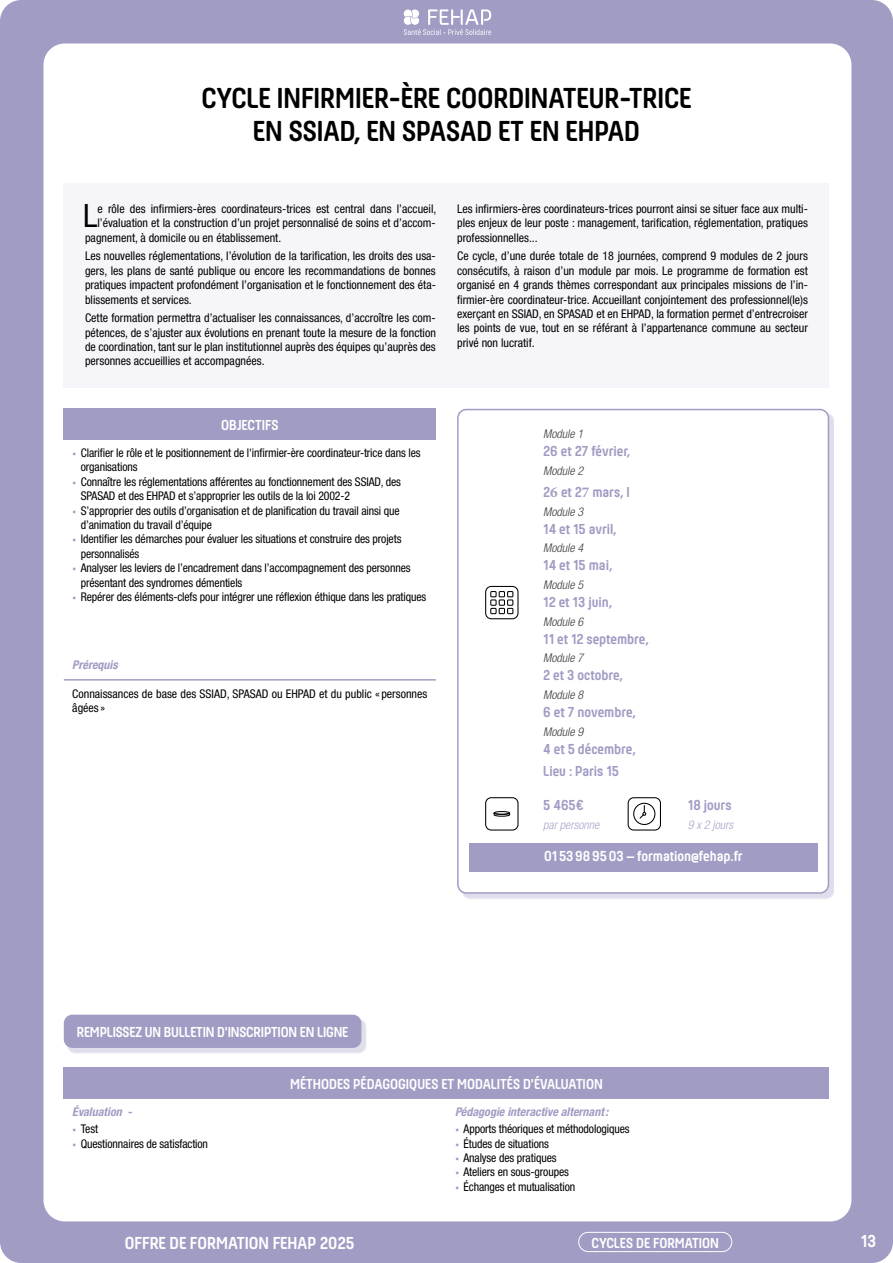
<style>
.page{position:relative;width:893px;height:1263px;background:#a09cc4}
.page>*{position:absolute;margin:0;border:0;box-sizing:border-box;transform-origin:0 0}
.t1{font:condensed 32.1px "Helvetica Neue LT Pro";color:#000}
.t2{font:700 30px/33px "Hansom FY";color:#000;text-align:center}
.t3{font:700 18px "Hansom FY";color:#fff}
.t4{font:700 15px "Hansom FY";color:#fff}
.t5{font:700 15px/22.2px "Hansom FY";color:#a09cc4}
.t6{font:condensed 12px/14.4px "Helvetica Neue LT Pro";letter-spacing:-.01em;color:#000}
.t7{font:italic 300 condensed 12px "Helvetica Neue LT Pro";color:#3c3c3b}
.t8{font:italic 700 condensed 12px "Helvetica Neue LT Pro";color:#a09cc4}
.t9{font:italic 300 condensed 12px "Helvetica Neue LT Pro";color:#aaa5ca}
.s1{font-family:"Acumin Variable Concept";font-stretch:normal;color:#a09cc4}
.s2{font-family:"Minion Pro"}
</style>
<div class="page">
<div style="left:43px;top:43px;width:808px;height:1178px;background:#fff;border-radius:21px"></div>
<svg style="left:404px;top:9px;width:87px;height:26px"></svg>
<div style="left:578px;top:1232px;width:154px;height:20px;border:1px solid #fff;border-radius:10px"></div>
<div style="left:64px;top:183px;width:765px;height:204px;background:#f6f5fa"></div>
<div style="left:64px;top:1067px;width:765px;height:32px;background:#a09cc4"></div>
<div style="left:64px;top:409px;width:372px;height:31px;background:#a09cc4"></div>
<div style="left:462px;top:413px;width:372px;height:486px;background:#a09cc4;opacity:.33"></div>
<div style="left:458px;top:410px;width:370px;height:483px;background:#fff;border-radius:9px"></div>
<div style="left:469px;top:843px;width:348px;height:29px;background:#a09cc4"></div>
<div style="left:485px;top:586px;width:33px;height:33px;border:1px solid #000;border-radius:6px"></div>
<div style="left:490px;top:591px;width:7px;height:6px;border:1px solid #000"></div>
<svg style="left:499px;top:591px;width:14px;height:6px"></svg>
<div style="left:490px;top:599px;width:7px;height:7px;border:1px solid #000"></div>
<div style="left:499px;top:599px;width:6px;height:7px;border:1px solid #000"></div>
<div style="left:507px;top:599px;width:6px;height:7px;border:1px solid #000"></div>
<div style="left:490px;top:608px;width:7px;height:6px;border:1px solid #000"></div>
<svg style="left:499px;top:608px;width:14px;height:6px"></svg>
<div style="left:485px;top:797px;width:33px;height:33px;border:1px solid #000;border-radius:6px"></div>
<div style="left:494px;top:811px;width:16px;height:4px;border:1px solid #000;border-radius:50%"></div>
<svg style="left:493px;top:812px;width:18px;height:5px"></svg>
<div style="left:633px;top:803px;width:22px;height:22px;border:1px solid #000;border-radius:50%"></div>
<svg style="left:639px;top:805px;width:7px;height:14px"></svg>
<div style="left:628px;top:797px;width:33px;height:33px;border:1px solid #000;border-radius:6px"></div>
<div style="left:457px;top:409px;width:372px;height:485px;border:2px solid #a09cc4;border-radius:9px"></div>
<div style="left:67px;top:1018px;width:300px;height:36px;background:#dfdeeb"></div>
<div style="left:64px;top:1015px;width:297px;height:33px;background:#a09cc4;border-radius:9px"></div>
<hr style="left:64px;top:679px;width:372px;height:2px;background:#a09cc4">
<h2 class="t2" style="left:202px;top:81px;width:491px">CYCLE INFIRMIER-ÈRE COORDINATEUR-TRICE<br>EN SSIAD, EN SPASAD ET EN EHPAD</h2>
<h1 class="t1" style="left:83px;top:197px;width:16px">L</h1>
<p class="t6" style="left:97px;top:201px;width:340px">e rôle des infirmiers-ères coordinateurs-trices est central dans l’accueil,</p>
<p class="t6" style="left:97px;top:216px;width:340px">l’évaluation et la construction d’un projet personnalisé de soins et d’accom-</p>
<p class="t6" style="left:85px;top:230px;width:198px">pagnement, à domicile ou en établissement.</p>
<p class="t6" style="left:85px;top:249px;width:352px;text-align:justify">Les nouvelles réglementations, l’évolution de la tarification, les droits des usa&shy;gers, les plans de santé publique ou encore les recommandations de bonnes pratiques impactent profondément l’organisation et le fonctionnement des éta&shy;blissements et services.</p>
<p class="t6" style="left:85px;top:311px;width:352px;text-align:justify">Cette formation permettra d’actualiser les connaissances, d’accroître les com&shy;pétences, de s’ajuster aux évolutions en prenant toute la mesure de la fonction de coordination, tant sur le plan institutionnel auprès des équipes qu’auprès des personnes accueillies et accompagnées.</p>
<p class="t4" style="left:221px;top:416px;width:59px">OBJECTIFS</p>
<p class="t6" style="left:81px;top:445px;width:341px;text-indent:-9px"><span class="s1">•</span> Clarifier le rôle et le positionnement de l'infirmier-ère coordinateur-trice dans les organisations</p>
<p class="t6" style="left:81px;top:474px;width:322px;text-indent:-9px"><span class="s1">•</span> Connaître les réglementations afférentes au fonctionnement des SSIAD, des<br>SPASAD et des EHPAD et s’approprier les outils de la loi 2002-2</p>
<p class="t6" style="left:81px;top:503px;width:320px;text-indent:-9px"><span class="s1">•</span> S’approprier des outils d’organisation et de planification du travail ainsi que d’animation du travail d’équipe</p>
<p class="t6" style="left:81px;top:532px;width:322px;text-indent:-9px"><span class="s1">•</span> Identifier les démarches pour évaluer les situations et construire des projets personnalisés</p>
<p class="t6" style="left:81px;top:561px;width:331px;text-indent:-9px"><span class="s1">•</span> Analyser les leviers de l’encadrement dans l’accompagnement des personnes présentant des syndromes démentiels</p>
<p class="t6" style="left:72px;top:589px;width:356px"><span class="s1">•</span> Repérer des éléments-clefs pour intégrer une réflexion éthique dans les pratiques</p>
<p class="t8" style="left:72px;top:658px;width:47px">Prérequis</p>
<p class="t6" style="left:72px;top:686px;width:357px">Connaissances de base des SSIAD, SPASAD ou EHPAD et du public « personnes âgées »</p>
<p class="t6" style="left:457px;top:201px;width:352px;text-align:justify">Les infirmiers-ères coordinateurs-trices pourront ainsi se situer face aux multi&shy;ples enjeux de leur poste : management, tarification, réglementation, pratiques professionnelles...</p>
<p class="t6" style="left:457px;top:249px;width:352px;text-align:justify">Ce cycle, d’une durée totale de 18 journées, comprend 9 modules de 2 jours consécutifs, à raison d’un module par mois. Le programme de formation est organisé en 4 grands thèmes correspondant aux principales missions de l’in&shy;firmier-ère coordinateur-trice. Accueillant conjointement des professionnel(le)s exerçant en SSIAD, en SPASAD et en EHPAD, la formation permet d’entrecroiser les points de vue, tout en se référant à l’appartenance commune au secteur privé non lucratif.</p>
<p class="t7" style="left:543px;top:427px;width:41px">Module 1</p>
<p class="t5" style="left:543px;top:440px;width:88px">26 et 27 février,</p>
<p class="t7" style="left:543px;top:463px;width:41px">Module 2</p>
<p class="t5" style="left:543px;top:481px;width:88px">2<span class="s2">6</span> et 2<span class="s2">7</span> mars, l</p>
<p class="t7" style="left:543px;top:504px;width:41px">Module 3</p>
<p class="t5" style="left:543px;top:517px;width:75px">14 et 15 avril,</p>
<p class="t7" style="left:543px;top:541px;width:41px">Module 4</p>
<p class="t5" style="left:543px;top:554px;width:71px">14 et 15 mai,</p>
<p class="t7" style="left:543px;top:578px;width:41px">Module 5</p>
<p class="t5" style="left:543px;top:591px;width:70px">12 et 13 juin,</p>
<p class="t7" style="left:543px;top:614px;width:41px">Module 6</p>
<p class="t5" style="left:543px;top:627px;width:107px">11 et 12 septembre,</p>
<p class="t7" style="left:543px;top:651px;width:41px">Module 7</p>
<p class="t5" style="left:543px;top:664px;width:81px">2 et 3 octobre,</p>
<p class="t7" style="left:543px;top:688px;width:41px">Module 8</p>
<p class="t5" style="left:543px;top:701px;width:94px">6 et 7 novembre,</p>
<p class="t7" style="left:543px;top:724px;width:41px">Module 9</p>
<p class="t5" style="left:543px;top:737px;width:94px">4 et 5 décembre,<br>Lieu : Paris 15</p>
<p class="t5" style="left:543px;top:794px;width:42px">5 465€</p>
<p class="t9" style="left:543px;top:818px;width:57px">par personne</p>
<p class="t5" style="left:688px;top:794px;width:45px">18 jours</p>
<p class="t9" style="left:688px;top:818px;width:47px">9 x 2 jours</p>
<p class="t4" style="left:544px;top:847px;width:200px">01 53989503 – formation@fehap.fr</p>
<p class="t4" style="left:77px;top:1023px;width:273px">REMPLISSEZ UN BULLETIN D'INSCRIPTION EN LIGNE</p>
<p class="t8" style="left:72px;top:1104px;width:61px">Évaluation -</p>
<p class="t6" style="left:72px;top:1121px;width:27px"><span class="s1">•</span> Test</p>
<p class="t6" style="left:72px;top:1136px;width:137px"><span class="s1">•</span> Questionnaires de satisfaction</p>
<p class="t4" style="left:290px;top:1075px;width:314px">MÉTHODES PÉDAGOGIQUES ET MODALITÉS D'ÉVALUATION</p>
<p class="t8" style="left:455px;top:1104px;width:155px">Pédagogie interactive alternant:</p>
<p class="t6" style="left:455px;top:1121px;width:176px"><span class="s1">•</span> Apports théoriques et méthodologiques</p>
<p class="t6" style="left:455px;top:1136px;width:95px"><span class="s1">•</span> Études de situations</p>
<p class="t6" style="left:455px;top:1150px;width:103px"><span class="s1">•</span> Analyse des pratiques</p>
<p class="t6" style="left:455px;top:1165px;width:115px"><span class="s1">•</span> Ateliers en sous-groupes</p>
<p class="t6" style="left:455px;top:1179px;width:122px"><span class="s1">•</span> Échanges et mutualisation</p>
<h3 class="t3" style="left:125px;top:1232px;width:231px">OFFRE DE FORMATION FEHAP 2025</h3>
<p class="t4" style="left:591px;top:1234px;width:129px">CYCLES DE FORMATION</p>
<h3 class="t3" style="left:861px;top:1230px;width:17px">13</h3>
</div>
